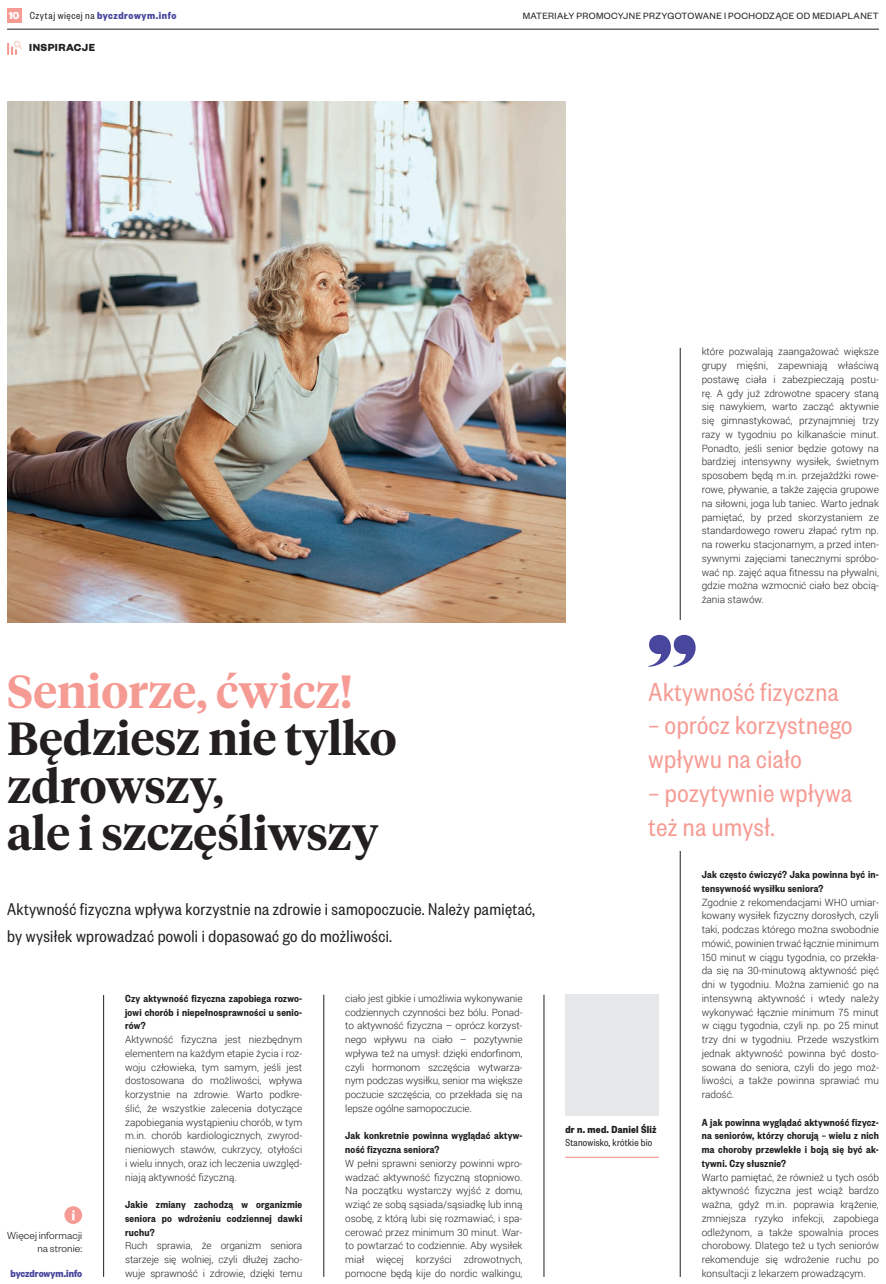
<style>
.page{position:relative;width:886px;height:1284px;background:#fff}
.page>*{position:absolute;margin:0;border:0;box-sizing:border-box;transform-origin:0 0}
.t1{font:600 46.25px/47.5px "Tiempos Headline";color:#231f20}
.t2{font:600 46.25px "Tiempos Headline";color:#f69b93}
.t3{font:28.75px/33.8px "Founders Grotesk Cond";letter-spacing:.02em;color:#f69b93}
.t4{font:18.75px/26.2px "Founders Grotesk Cond";letter-spacing:.02em;color:#231f20}
.t5{font:600 11.25px/13.8px "Founders Grotesk Cond";letter-spacing:.02em;color:#231f20;text-align:justify}
.t6{font:700 11.25px "Founders Grotesk Cond";letter-spacing:.045em;color:#48479d}
.t7{font:300 11.25px/12.5px "Founders Grotesk";letter-spacing:.005em;color:#231f20;text-align:right}
.t8{font:11.25px "Founders Grotesk Cond";letter-spacing:.02em;color:#231f20}
.t9{font:700 11.25px "Founders Grotesk Cond";letter-spacing:.02em;color:#231f20}
.t10{font:700 11.25px "Founders Grotesk Cond";letter-spacing:-.005em;color:#48479d}
.t11{font:700 11.25px "Founders Grotesk";letter-spacing:.04em;color:#231f20}
.t12{font:300 10px/13.8px "Roboto";color:#231f20;text-align:justify}
.t13{font:10px "Founders Grotesk";letter-spacing:.035em;color:#231f20}
.s1{font-family:"Founders Grotesk";color:#fff}
.s2{font-weight:400;color:#231f20}
</style>
<div class="page">
<div style="left:7px;top:9px;width:14px;height:14px;background:#f69b93"></div>
<hr style="left:7px;top:29px;width:872px;height:1px;background:#231f20">
<svg style="left:7px;top:41px;width:15px;height:14px"></svg>
<hr style="left:103px;top:995px;width:1px;height:282px;background:#231f20">
<hr style="left:324px;top:995px;width:1px;height:282px;background:#231f20">
<hr style="left:544px;top:995px;width:1px;height:282px;background:#231f20">
<img style="left:7px;top:102px;width:558px;height:520px">
<hr style="left:680px;top:348px;width:1px;height:929px;background:#231f20">
<div style="left:648px;top:621px;width:231px;height:230px;background:#fff"></div>
<svg style="left:648px;top:635px;width:48px;height:32px"></svg>
<hr style="left:565px;top:1157px;width:94px;height:1px;background:#f69b93">
<div style="left:565px;top:995px;width:94px;height:121px;background:#e6e7e9"></div>
<svg style="left:64px;top:1206px;width:18px;height:18px"></svg>
<p class="t6" style="left:9px;top:9px;width:169px"><span class="s1">10</span> <span class="s2">Czytaj więcej na</span> byczdrowym.info</p>
<p class="t13" style="left:523px;top:10px;width:358px">MATERIAŁY PROMOCYJNE PRZYGOTOWANE I POCHODZĄCE OD MEDIAPLANET</p>
<p class="t11" style="left:29px;top:41px;width:67px">INSPIRACJE</p>
<h1 class="t2" style="left:7px;top:659px;width:347px">Seniorze, ćwicz!</h1>
<h1 class="t1" style="left:7px;top:713px;width:391px">Będziesz nie tylko zdrowszy,<br>ale i szczęśliwszy</h1>
<h3 class="t4" style="left:7px;top:896px;width:529px">Aktywność fizyczna wpływa korzystnie na zdrowie i samopoczucie. Należy pamiętać, by wysiłek wprowadzać powoli i dopasować go do możliwości.</h3>
<p class="t7" style="left:7px;top:1229px;width:76px">Więcej informacji na stronie:</p>
<p class="t10" style="left:11px;top:1266px;width:73px">byczdrowym.info</p>
<p class="t5" style="left:125px;top:991px;width:179px">Czy aktywność fizyczna zapobiega rozwo&shy;jowi chorób i niepełnosprawności u senio&shy;rów?</p>
<p class="t12" style="left:125px;top:1032px;width:179px">Aktywność fizyczna jest niezbędnym elementem na każdym etapie życia i roz&shy;woju człowieka, tym samym, jeśli jest dostosowana do możliwości, wpływa korzystnie na zdrowie. Warto podkre&shy;ślić, że wszystkie zalecenia dotyczące zapobiegania wystąpieniu chorób, w tym m.in. chorób kardiologicznych, zwyrod&shy;nieniowych stawów, cukrzycy, otyłości i wielu innych, oraz ich leczenia uwzględ&shy;niają aktywność fizyczną.</p>
<p class="t5" style="left:125px;top:1197px;width:179px">Jakie zmiany zachodzą w organizmie seniora po wdrożeniu codziennej dawki ruchu?</p>
<p class="t12" style="left:125px;top:1238px;width:179px">Ruch sprawia, że organizm seniora starzeje się wolniej, czyli dłużej zacho&shy;wuje sprawność i zdrowie, dzięki temu</p>
<p class="t12" style="left:345px;top:991px;width:179px">ciało jest gibkie i umożliwia wykonywanie codziennych czynności bez bólu. Ponad&shy;to aktywność fizyczna – oprócz korzyst&shy;nego wpływu na ciało – pozytywnie wpływa też na umysł: dzięki endorfinom, czyli hormonom szczęścia wytwarza&shy;nym podczas wysiłku, senior ma większe poczucie szczęścia, co przekłada się na lepsze ogólne samopoczucie.</p>
<p class="t5" style="left:345px;top:1128px;width:179px">Jak konkretnie powinna wyglądać aktyw&shy;ność fizyczna seniora?</p>
<p class="t12" style="left:345px;top:1156px;width:179px">W pełni sprawni seniorzy powinni wpro&shy;wadzać aktywność fizyczną stopniowo.<br>Na początku wystarczy wyjść z domu, wziąć ze sobą sąsiada/sąsiadkę lub inną osobę, z którą lubi się rozmawiać, i spa&shy;cerować przez minimum 30 minut. War&shy;to powtarzać to codziennie. Aby wysiłek miał więcej korzyści zdrowotnych, pomocne będą kije do nordic walkingu,</p>
<p class="t12" style="left:702px;top:345px;width:179px">które pozwalają zaangażować większe grupy mięśni, zapewniają właściwą postawę ciała i zabezpieczają postu&shy;rę. A gdy już zdrowotne spacery staną się nawykiem, warto zacząć aktywnie się gimnastykować, przynajmniej trzy razy w tygodniu po kilkanaście minut.<br>Ponadto, jeśli senior będzie gotowy na bardziej intensywny wysiłek, świetnym sposobem będą m.in. przejażdżki rowe&shy;rowe, pływanie, a także zajęcia grupowe na siłowni, joga lub taniec. Warto jednak pamiętać, by przed skorzystaniem ze standardowego roweru złapać rytm np. na rowerku stacjonarnym, a przed inten&shy;sywnymi zajęciami tanecznymi spróbo&shy;wać np. zajęć aqua fitnessu na pływalni, gdzie można wzmocnić ciało bez obcią&shy;żania stawów.</p>
<h2 class="t3" style="left:648px;top:673px;width:192px">Aktywność fizyczna</h2>
<h2 class="t3" style="left:648px;top:707px;width:205px">– oprócz korzystnego wpływu na ciało</h2>
<h2 class="t3" style="left:648px;top:775px;width:205px">– pozytywnie wpływa też na umysł.</h2>
<p class="t9" style="left:565px;top:1122px;width:93px">dr n. med. Daniel Śliż</p>
<p class="t8" style="left:565px;top:1135px;width:88px">Stanowisko, krótkie bio</p>
<p class="t5" style="left:702px;top:867px;width:179px">Jak często ćwiczyć? Jaka powinna być in&shy;tensywność wysiłku seniora?</p>
<p class="t12" style="left:702px;top:895px;width:179px">Zgodnie z rekomendacjami WHO umiar&shy;kowany wysiłek fizyczny dorosłych, czyli taki, podczas którego można swobodnie mówić, powinien trwać łącznie minimum 150 minut w ciągu tygodnia, co przekła&shy;da się na 30-minutową aktywność pięć dni w tygodniu. Można zamienić go na intensywną aktywność i wtedy należy wykonywać łącznie minimum 75 minut w ciągu tygodnia, czyli np. po 25 minut trzy dni w tygodniu. Przede wszystkim jednak aktywność powinna być dosto&shy;sowana do seniora, czyli do jego moż&shy;liwości, a także powinna sprawiać mu radość.</p>
<p class="t5" style="left:702px;top:1114px;width:179px">A jak powinna wyglądać aktywność fizycz&shy;na seniorów, którzy chorują – wielu z nich ma choroby przewlekłe i boją się być ak&shy;tywni. Czy słusznie?</p>
<p class="t12" style="left:702px;top:1170px;width:179px">Warto pamiętać, że również u tych osób aktywność fizyczna jest wciąż bardzo ważna, gdyż m.in. poprawia krążenie, zmniejsza ryzyko infekcji, zapobiega odleżynom, a także spowalnia proces chorobowy. Dlatego też u tych seniorów rekomenduje się wdrożenie ruchu po konsultacji z lekarzem prowadzącym.</p>
</div>
